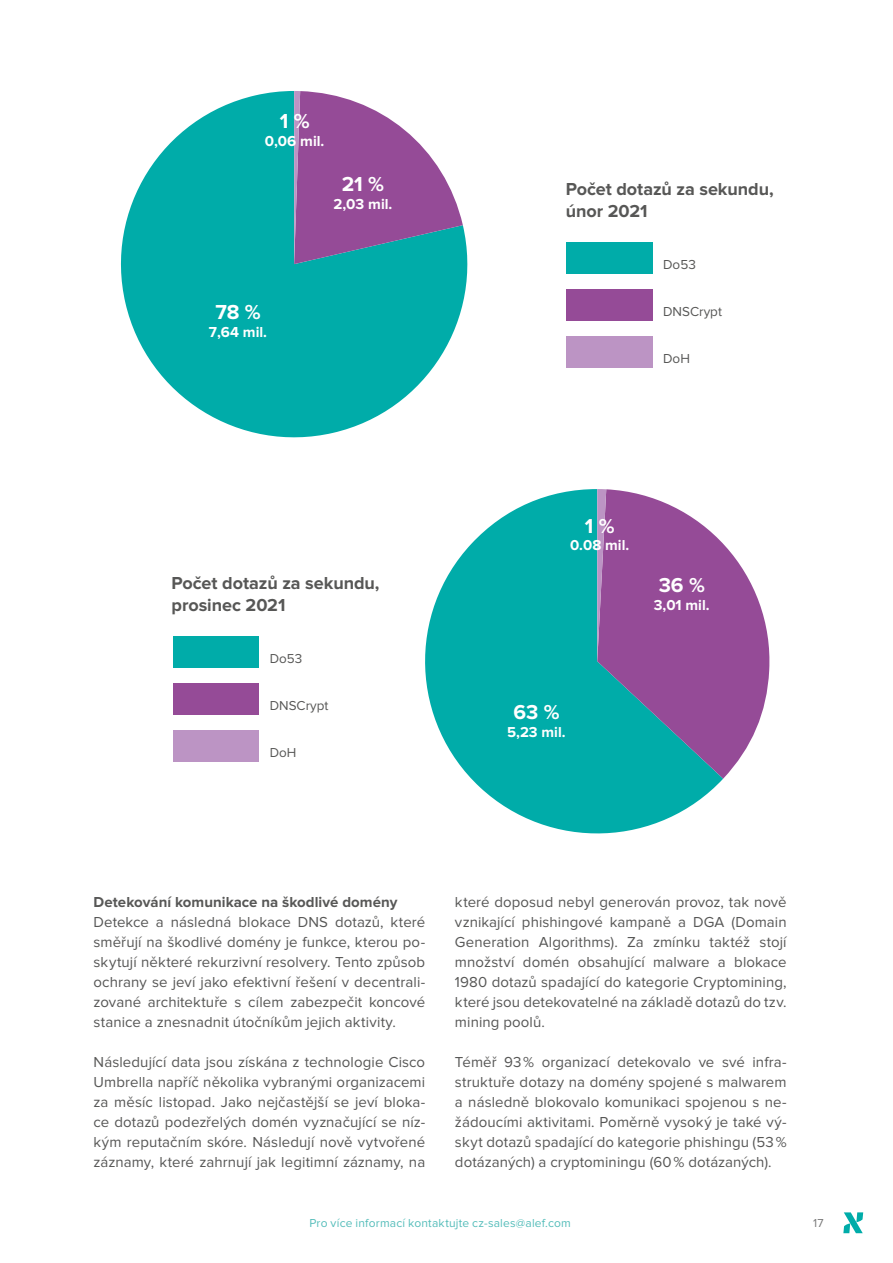
<style>
.page{position:relative;width:893px;height:1263px;background:#fff}
.page>*{position:absolute;margin:0;border:0;box-sizing:border-box;transform-origin:0 0}
.t1{font:700 21px "Proxima Nova";color:#fff}
.t2{font:700 20.85px "Proxima Nova";color:#fff}
.t3{font:700 18px/21.6px "Proxima Nova";letter-spacing:-.005em;color:#575756}
.t4{font:15px/20px "Proxima Nova";letter-spacing:.005em;color:#575756;text-align:justify}
.t5{font:700 15px "Proxima Nova";letter-spacing:.005em;color:#575756}
.t6{font:700 15px "Proxima Nova";color:#fff}
.t7{font:700 14.85px "Proxima Nova";color:#fff}
.t8{font:13.5px "Proxima Nova";color:#575756}
.t9{font:13.35px "Proxima Nova";color:#575756}
.t10{font:12px "Proxima Nova";letter-spacing:.015em;color:#55bdba}
.t11{font:12px "Proxima Nova";color:#787878}
</style>
<div class="page">
<svg style="left:843px;top:1212px;width:20px;height:21px"></svg>
<div style="left:566px;top:242px;width:86px;height:31px;background:#00aca9"></div>
<svg style="left:120px;top:91px;width:348px;height:347px;fill:#00aca9"></svg>
<div style="left:566px;top:289px;width:86px;height:32px;background:#954b97"></div>
<div style="left:566px;top:336px;width:86px;height:32px;background:#bc94c4"></div>
<svg style="left:294px;top:91px;width:169px;height:173px"></svg>
<div style="left:173px;top:636px;width:86px;height:32px;background:#00aca9"></div>
<div style="left:173px;top:683px;width:86px;height:32px;background:#954b97"></div>
<div style="left:173px;top:730px;width:86px;height:32px;background:#bc94c4"></div>
<svg style="left:425px;top:489px;width:298px;height:345px;fill:#00aca9"></svg>
<svg style="left:597px;top:489px;width:173px;height:290px;fill:#954b97"></svg>
<svg style="left:597px;top:489px;width:9px;height:172px;background:#ab77b1"></svg>
<h1 class="t1" style="left:280px;top:111px;width:31px">1 %</h1>
<p class="t6" style="left:265px;top:134px;width:61px">0,06 mil.</p>
<h1 class="t1" style="left:342px;top:175px;width:44px">21 %</h1>
<p class="t6" style="left:333px;top:197px;width:61px">2,03 mil.</p>
<h1 class="t1" style="left:215px;top:303px;width:47px">78 %</h1>
<p class="t6" style="left:209px;top:325px;width:60px">7,64 mil.</p>
<p class="t3" style="left:566px;top:179px;width:210px">Počet dotazů za sekundu, únor 2021</p>
<p class="t8" style="left:663px;top:258px;width:34px">Do53</p>
<p class="t8" style="left:663px;top:305px;width:60px">DNSCrypt</p>
<p class="t8" style="left:663px;top:353px;width:28px">DoH</p>
<p class="t3" style="left:172px;top:573px;width:210px">Počet dotazů za sekundu, prosinec 2021</p>
<p class="t9" style="left:270px;top:652px;width:34px">Do53</p>
<p class="t9" style="left:270px;top:700px;width:60px">DNSCrypt</p>
<p class="t9" style="left:270px;top:747px;width:28px">DoH</p>
<h2 class="t2" style="left:585px;top:516px;width:31px">1 %</h2>
<p class="t7" style="left:570px;top:539px;width:61px">0.08 mil.</p>
<h2 class="t2" style="left:659px;top:575px;width:48px">36 %</h2>
<p class="t7" style="left:654px;top:598px;width:57px">3,01 mil.</p>
<h2 class="t2" style="left:513px;top:703px;width:48px">63 %</h2>
<p class="t7" style="left:507px;top:725px;width:60px">5,23 mil.</p>
<p class="t5" style="left:94px;top:895px;width:305px">Detekování komunikace na škodlivé domény</p>
<p class="t4" style="left:94px;top:913px;width:333px">Detekce a následná blokace DNS dotazů, které směřují na škodlivé domény je funkce, kterou po&shy;skytují některé rekurzivní resolvery. Tento způsob ochrany se jeví jako efektivní řešení v decentrali&shy;zované architektuře s cílem zabezpečit koncové stanice a znesnadnit útočníkům jejich aktivity.</p>
<p class="t4" style="left:94px;top:1052px;width:333px">Následující data jsou získána z technologie Cisco Umbrella napříč několika vybranými organizacemi za měsíc listopad. Jako nejčastější se jeví bloka&shy;ce dotazů podezřelých domén vyznačující se níz&shy;kým reputačním skóre. Následují nově vytvořené záznamy, které zahrnují jak legitimní záznamy, na</p>
<p class="t4" style="left:455px;top:893px;width:333px">které doposud nebyl generován provoz, tak nově vznikající phishingové kampaně a DGA (Domain Generation Algorithms). Za zmínku taktéž stojí množství domén obsahující malware a blokace 1980 dotazů spadající do kategorie Cryptomining, které jsou detekovatelné na základě dotazů do tzv. mining poolů.</p>
<p class="t4" style="left:455px;top:1052px;width:333px">Téměř 93% organizací detekovalo ve své infra&shy;struktuře dotazy na domény spojené s malwarem a následně blokovalo komunikaci spojenou s ne&shy;žádoucími aktivitami. Poměrně vysoký je také vý&shy;skyt dotazů spadající do kategorie phishingu (53% dotázaných) a cryptominingu (60% dotázaných).</p>
<p class="t10" style="left:309px;top:1217px;width:263px">Pro více informací kontaktujte cz-sales@alef.com</p>
<p class="t11" style="left:813px;top:1218px;width:12px">17</p>
</div>
